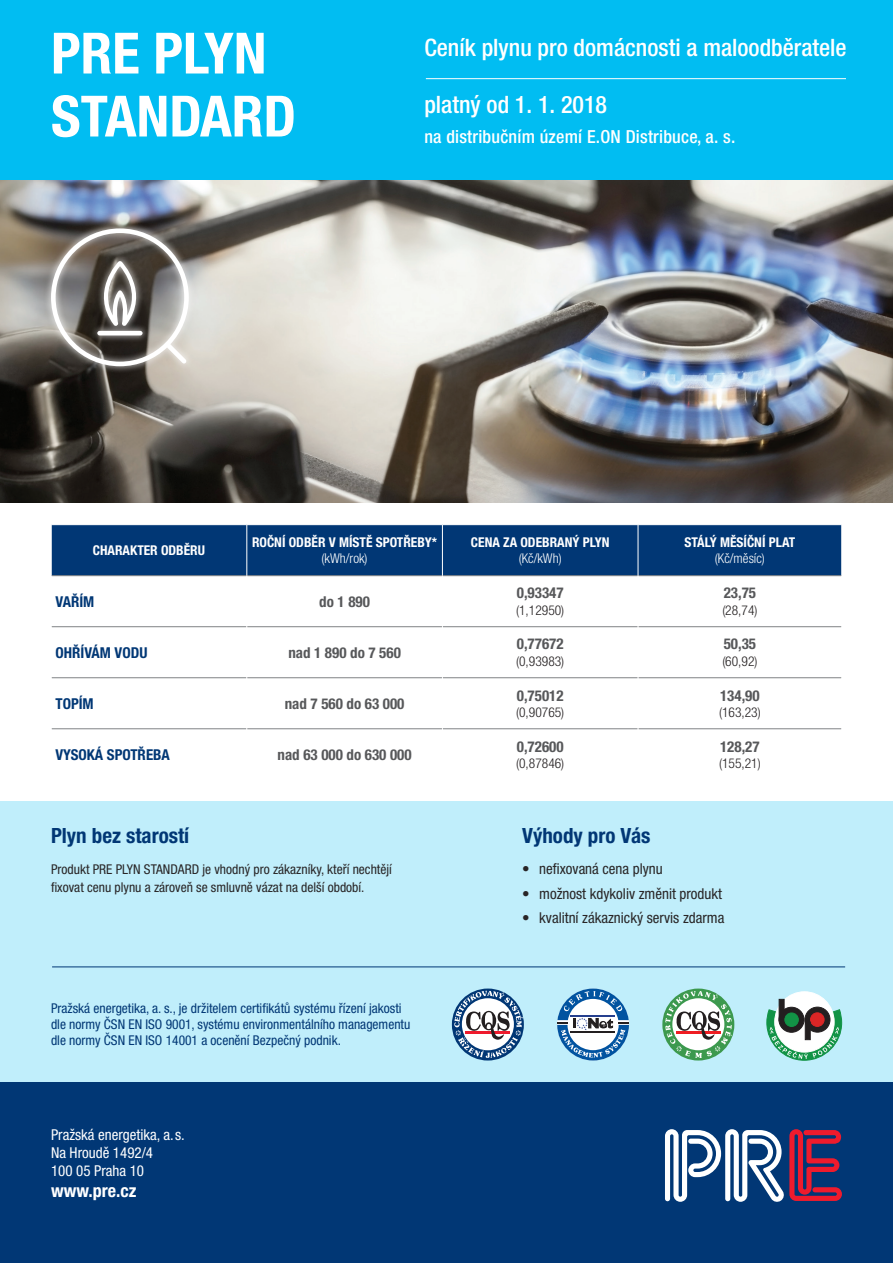
<style>
.page{position:relative;width:893px;height:1263px;background:#fff}
.page>*{position:absolute;margin:0;border:0;box-sizing:border-box;transform-origin:0 0}
.t1{font:700 condensed 57px/63px "Helvetica Neue LT Pro";color:#fff}
.t2{font:500 condensed 24px "Helvetica Neue LT Pro";color:#fff}
.t3{font:700 condensed 21px "Helvetica Neue LT Pro";color:#013775}
.t4{font:500 condensed 18px "Helvetica Neue LT Pro";letter-spacing:.01em;color:#fff}
.t5{font:700 condensed 18px "Helvetica Neue LT Pro";color:#fff}
.t6{font:700 condensed 15px "Helvetica Neue LT Pro";color:#57585a}
.t7{font:condensed 15px "Helvetica Neue LT Pro";color:#282526}
.t8{font:condensed 15px/18px "Helvetica Neue LT Pro";color:#fff}
.t9{font:700 condensed 15px "Helvetica Neue LT Pro";color:#013775}
.t10{font:condensed 13.5px/16.2px "Helvetica Neue LT Pro";color:#013775}
.t11{font:condensed 13.5px/18px "Helvetica Neue LT Pro";color:#282526}
.t12{font:700 condensed 13.5px "Helvetica Neue LT Pro";color:#fff}
.t13{font:300 condensed 13.5px "Helvetica Neue LT Pro";color:#231f20}
.t14{font:300 condensed 13.5px "Helvetica Neue LT Pro";color:#fff}
</style>
<div class="page">
<div style="left:0;top:0;width:893px;height:180px;background:#01bdf2"></div>
<div style="left:0;top:801px;width:893px;height:462px;background:#c0eefb"></div>
<div style="left:0;top:1082px;width:893px;height:181px;background:#013775"></div>
<div style="left:52px;top:525px;width:789px;height:50px;background:#013775"></div>
<hr style="left:51px;top:575px;width:196px;height:1px;background:#808285">
<hr style="left:247px;top:575px;width:195px;height:1px;background:#808285">
<hr style="left:443px;top:575px;width:195px;height:1px;background:#808285">
<hr style="left:638px;top:575px;width:204px;height:1px;background:#808285">
<hr style="left:51px;top:626px;width:196px;height:1px;background:#808285">
<hr style="left:247px;top:626px;width:195px;height:1px;background:#808285">
<hr style="left:443px;top:626px;width:195px;height:1px;background:#808285">
<hr style="left:638px;top:626px;width:204px;height:1px;background:#808285">
<hr style="left:51px;top:677px;width:196px;height:1px;background:#808285">
<hr style="left:247px;top:677px;width:195px;height:1px;background:#808285">
<hr style="left:443px;top:677px;width:195px;height:1px;background:#808285">
<hr style="left:638px;top:677px;width:204px;height:1px;background:#808285">
<hr style="left:51px;top:728px;width:196px;height:1px;background:#808285">
<hr style="left:247px;top:728px;width:195px;height:1px;background:#808285">
<hr style="left:443px;top:728px;width:195px;height:1px;background:#808285">
<hr style="left:638px;top:728px;width:204px;height:1px;background:#808285">
<hr style="left:51px;top:525px;width:1px;height:51px;background:#fff">
<hr style="left:247px;top:525px;width:1px;height:51px;background:#fff">
<hr style="left:442px;top:525px;width:1px;height:51px;background:#fff">
<hr style="left:638px;top:525px;width:1px;height:51px;background:#fff">
<hr style="left:841px;top:525px;width:1px;height:51px;background:#fff">
<hr style="left:51px;top:576px;width:1px;height:51px;background:#fff">
<hr style="left:247px;top:576px;width:1px;height:51px;background:#fff">
<hr style="left:638px;top:576px;width:1px;height:51px;background:#fff">
<hr style="left:841px;top:576px;width:1px;height:51px;background:#fff">
<hr style="left:51px;top:627px;width:1px;height:51px;background:#fff">
<hr style="left:247px;top:627px;width:1px;height:51px;background:#fff">
<hr style="left:638px;top:627px;width:1px;height:51px;background:#fff">
<hr style="left:841px;top:627px;width:1px;height:51px;background:#fff">
<hr style="left:51px;top:678px;width:1px;height:51px;background:#fff">
<hr style="left:247px;top:678px;width:1px;height:51px;background:#fff">
<hr style="left:638px;top:678px;width:1px;height:51px;background:#fff">
<hr style="left:841px;top:678px;width:1px;height:51px;background:#fff">
<img style="left:0;top:180px;width:893px;height:322px">
<hr style="left:426px;top:78px;width:420px;height:1px;background:#fff">
<hr style="left:52px;top:966px;width:793px;height:1px;background:#013775">
<svg style="left:452px;top:988px;width:72px;height:72px"></svg>
<svg style="left:454px;top:990px;width:69px;height:68px;background:#96a7bc"></svg>
<svg style="left:662px;top:988px;width:72px;height:72px"></svg>
<svg style="left:665px;top:991px;width:67px;height:67px;background:#a2c0aa"></svg>
<svg style="left:557px;top:988px;width:72px;height:72px"></svg>
<hr style="left:570px;top:1015px;width:45px;height:1px;background:#253f8e">
<hr style="left:570px;top:1031px;width:45px;height:1px;background:#231f20">
<div style="left:775px;top:992px;width:59px;height:60px;background:#fff;border-radius:50%"></div>
<svg style="left:766px;top:999px;width:76px;height:62px"></svg>
<svg style="left:665px;top:1129px;width:177px;height:73px"></svg>
<div style="left:43px;top:221px;width:154px;height:153px;background:#fff;opacity:.75"></div>
<svg style="left:51px;top:228px;width:138px;height:138px;background:#84807c"></svg>
<h1 class="t1" style="left:51px;top:21px;width:217px">PRE PLYN<br>STANDARD</h1>
<h2 class="t2" style="left:424px;top:34px;width:424px">Ceník plynu pro domácnosti a maloodběratele</h2>
<h2 class="t2" style="left:424px;top:91px;width:184px">platný od 1. 1. 2018</h2>
<h3 class="t4" style="left:424px;top:126px;width:313px">na distribučním území E.ON Distribuce, a. s.</h3>
<p class="t12" style="left:93px;top:542px;width:114px">CHARAKTER ODBĚRU</p>
<p class="t12" style="left:252px;top:534px;width:60px">ROČNÍ ODBĚR</p>
<p class="t12" style="left:329px;top:534px;width:110px">V MÍSTĚ SPOTŘEBY*</p>
<p class="t14" style="left:322px;top:551px;width:47px">(kWh/rok)</p>
<p class="t9" style="left:55px;top:592px;width:39px">VAŘÍM</p>
<p class="t6" style="left:319px;top:592px;width:52px">DO 1 890</p>
<p class="t9" style="left:55px;top:643px;width:93px">OHŘÍVÁM VODU</p>
<p class="t6" style="left:288px;top:643px;width:114px">NAD 1 890 DO 7 560</p>
<p class="t9" style="left:55px;top:694px;width:40px">TOPÍM</p>
<p class="t6" style="left:285px;top:694px;width:121px">NAD 7 560 DO 63 000</p>
<p class="t9" style="left:55px;top:745px;width:116px">VYSOKÁ SPOTŘEBA</p>
<p class="t6" style="left:278px;top:745px;width:136px">NAD 63 000 DO 630 000</p>
<h3 class="t3" style="left:51px;top:823px;width:140px">PLYN BEZ STAROSTÍ</h3>
<p class="t11" style="left:51px;top:860px;width:342px">Produkt PRE PLYN STANDARD je vhodný pro zákazníky, kteří nechtějí fixovat cenu plynu a zároveň se smluvně vázat na delší období.</p>
<p class="t10" style="left:51px;top:999px;width:361px">Pražská energetika, a. s., je držitelem certifikátů systému řízení jakosti dle normy ČSN EN ISO 9001, systému environmentálního managementu dle normy ČSN EN ISO 14001 a ocenění Bezpečný podnik.</p>
<p class="t8" style="left:51px;top:1125px;width:135px">Pražská energetika, a.s.<br>Na Hroudě 1492/4<br>100 05 Praha 10</p>
<h3 class="t5" style="left:51px;top:1180px;width:87px">WWW.PRE.CZ</h3>
<p class="t12" style="left:471px;top:534px;width:140px">CENA ZA ODEBRANÝ PLYN</p>
<p class="t14" style="left:519px;top:551px;width:44px">(Kč/kWh)</p>
<p class="t12" style="left:684px;top:534px;width:112px">STÁLÝ MĚS ÍČNÍ PLAT</p>
<p class="t14" style="left:715px;top:551px;width:51px">(Kč/měsíc)</p>
<p class="t6" style="left:517px;top:584px;width:48px">0,93347</p>
<p class="t13" style="left:516px;top:602px;width:50px">(1,12950)</p>
<p class="t6" style="left:724px;top:584px;width:34px">23,75</p>
<p class="t13" style="left:722px;top:602px;width:37px">(28,74)</p>
<p class="t6" style="left:517px;top:635px;width:48px">0,77672</p>
<p class="t13" style="left:516px;top:653px;width:50px">(0,93983)</p>
<p class="t6" style="left:724px;top:635px;width:34px">50,35</p>
<p class="t13" style="left:722px;top:653px;width:37px">(60,92)</p>
<p class="t6" style="left:517px;top:686px;width:48px">0,75012</p>
<p class="t13" style="left:516px;top:704px;width:50px">(0,90765)</p>
<p class="t6" style="left:720px;top:686px;width:41px">134,90</p>
<p class="t13" style="left:719px;top:704px;width:43px">(163,23)</p>
<p class="t6" style="left:517px;top:737px;width:48px">0,72600</p>
<p class="t13" style="left:516px;top:755px;width:50px">(0,87846)</p>
<p class="t6" style="left:720px;top:737px;width:41px">128,27</p>
<p class="t13" style="left:719px;top:755px;width:43px">(155,21)</p>
<h3 class="t3" style="left:522px;top:823px;width:130px">VÝHODY PRO VÁS</h3>
<p class="t7" style="left:522px;top:860px;width:142px">• nefixovaná cena plynu</p>
<p class="t7" style="left:522px;top:884px;width:201px">• možnost kdykoliv změnit produkt</p>
<p class="t7" style="left:522px;top:909px;width:204px">• kvalitní zákaznický servis zdarma</p>
</div>
